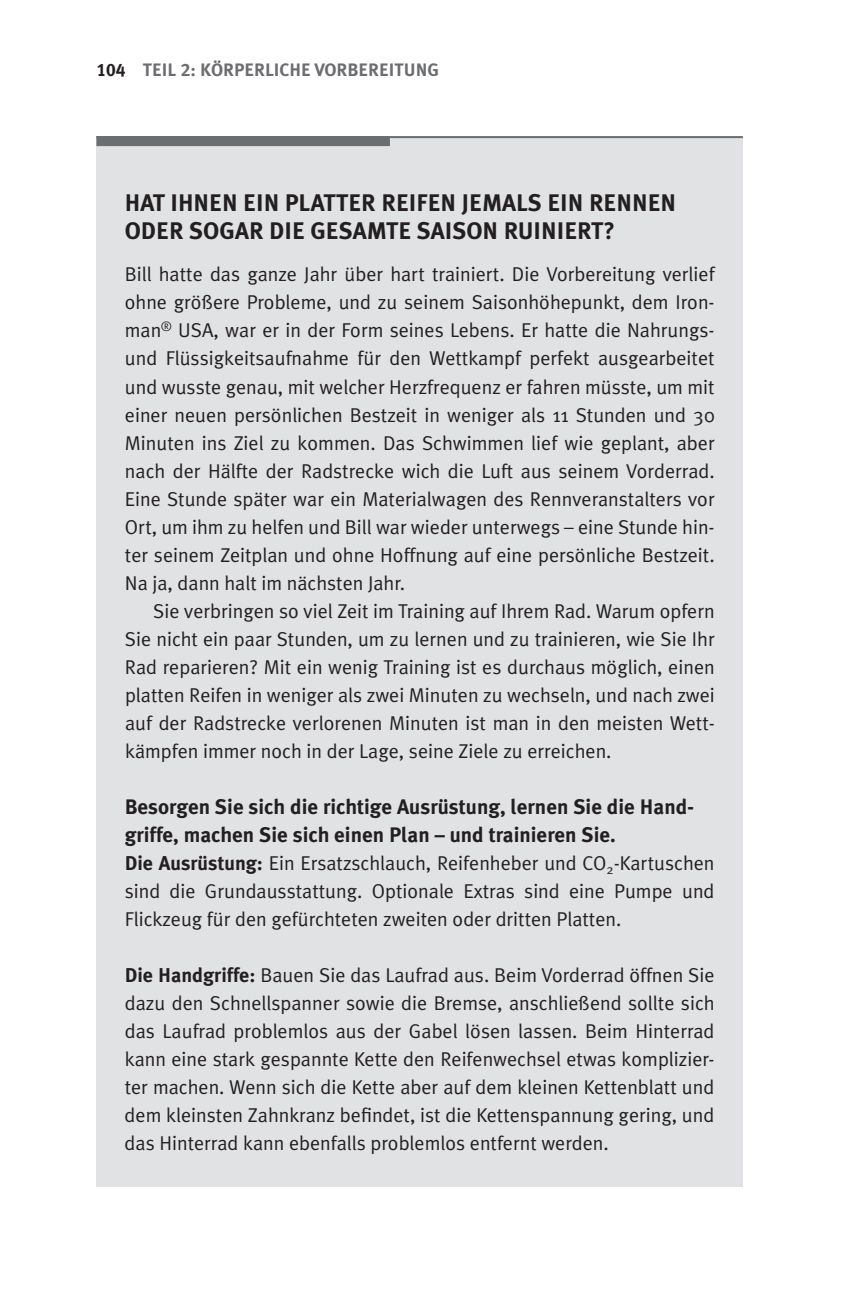
<style>
.page{position:relative;width:862px;height:1293px;background:#fff}
.page>*{position:absolute;margin:0;border:0;box-sizing:border-box;transform-origin:0 0}
.t1{font:700 24px/28px "Meta Plus";color:#231f20}
.t2{font:700 21px/28px "Meta Plus";color:#231f20}
.t3{font:20px/28px "Meta Plus Normal";color:#231f20;text-align:justify}
.t4{font:18px "Meta Plus Bold Caps";color:#6c6d70}
.s1{color:#231f20}
.s2{font-family:"Meta Plus";font-weight:700}
</style>
<div class="page">
<div style="left:96px;top:136px;width:647px;height:1050px;background:#e1e2e4"></div>
<hr style="left:96px;top:136px;width:647px;height:2px;background:#6c6d70">
<div style="left:96px;top:136px;width:294px;height:10px;background:#6c6d70"></div>
<p class="t4" style="left:96px;top:60px;width:344px"><span class="s1">104</span> TEI L 2: KÖRPERLICHE VORBEREITUNG</p>
<p class="t1" style="left:125px;top:189px;width:549px;text-indent:224px">ER REIFEN JEMALS EIN RENN EN<br>ODER SOGAR DIE GESAMTE SAISON RU IN IERT?</p>
<p class="t3" style="left:125px;top:260px;width:591px;text-align:left">Bill hatte das ganze Jahr über hart trainiert. Die Vorbereitung verlief ohne größere Probleme, und zu seinem Saisonhöhepunkt, dem Iron&shy;man<sup>®</sup> USA, war er in der Form seines Lebens. Er hatte die Nahrungs&shy;und Flüssigkeitsaufnahme für den Wettkampf perfekt ausgearbeitet und wusste genau, mit welcher Herzfrequenz er fahren müsste, um mit einer neuen persönlichen Bestzeit in weniger als 11 Stunden und 30<br>Minuten ins Ziel zu kommen. Das Schwimmen lief wie geplant, aber nach der Hälfte der Radstrecke wich die Luft aus seinem Vorderrad.<br>Eine Stunde später war ein Materialwagen des Rennveranstalters vor Ort, um ihm zu helfen und Bill war wieder unterwegs – eine Stunde hin&shy;ter seinem Zeitplan und ohne Hoffnung auf eine persönliche Bestzeit.<br>Na ja, dann halt im nächsten Jahr.</p>
<p class="t3" style="left:125px;top:596px;width:591px;text-indent:28px">Sie verbringen so viel Zeit im Training auf Ihrem Rad. Warum opfern Sie nicht ein paar Stunden, um zu lernen und zu trainieren, wie Sie Ihr Rad reparieren? Mit ein wenig Training ist es durchaus möglich, einen platten Reifen in weniger als zwei Minuten zu wechseln, und nach zwei auf der Radstrecke verlorenen Minuten ist man in den meisten Wett&shy;kämpfen immer noch in der Lage, seine Ziele zu erreichen.</p>
<p class="t2" style="left:125px;top:792px;width:571px">Besorgen Sie sich die richtige Ausrüstung, lernen Sie die H and&shy;griffe, machen Sie sich einen Plan – und trainieren Sie.</p>
<p class="t3" style="left:125px;top:848px;width:591px"><span class="s2">Die Ausrüstung:</span> Ein Ersatzschlauch, Reifenheber und CO<sub>2</sub>-Kartuschen sind die Grundausstattung. Optionale Extras sind eine Pumpe und Flickzeug für den gefürchteten zweiten oder dritten Platten.</p>
<p class="t3" style="left:125px;top:960px;width:591px"><span class="s2">Die Handgriffe:</span> Bauen Sie das Laufrad aus. Beim Vorderrad öffnen Sie dazu den Schnellspanner sowie die Bremse, anschließend sollte sich das Laufrad problemlos aus der Gabel lösen lassen. Beim Hinterrad kann eine stark gespannte Kette den Reifenwechsel etwas komplizier&shy;ter machen. Wenn sich die Kette aber auf dem kleinen Kettenblatt und dem kleinsten Zahnkranz befindet, ist die Kettenspannung gering, und das Hinterrad kann ebenfalls problemlos entfernt werden.</p>
<p class="t1" style="left:125px;top:189px;width:14px">HAT</p>
<p class="t1" style="left:170px;top:189px;width:142px">IHNEN EIN PLATT</p>
</div>
